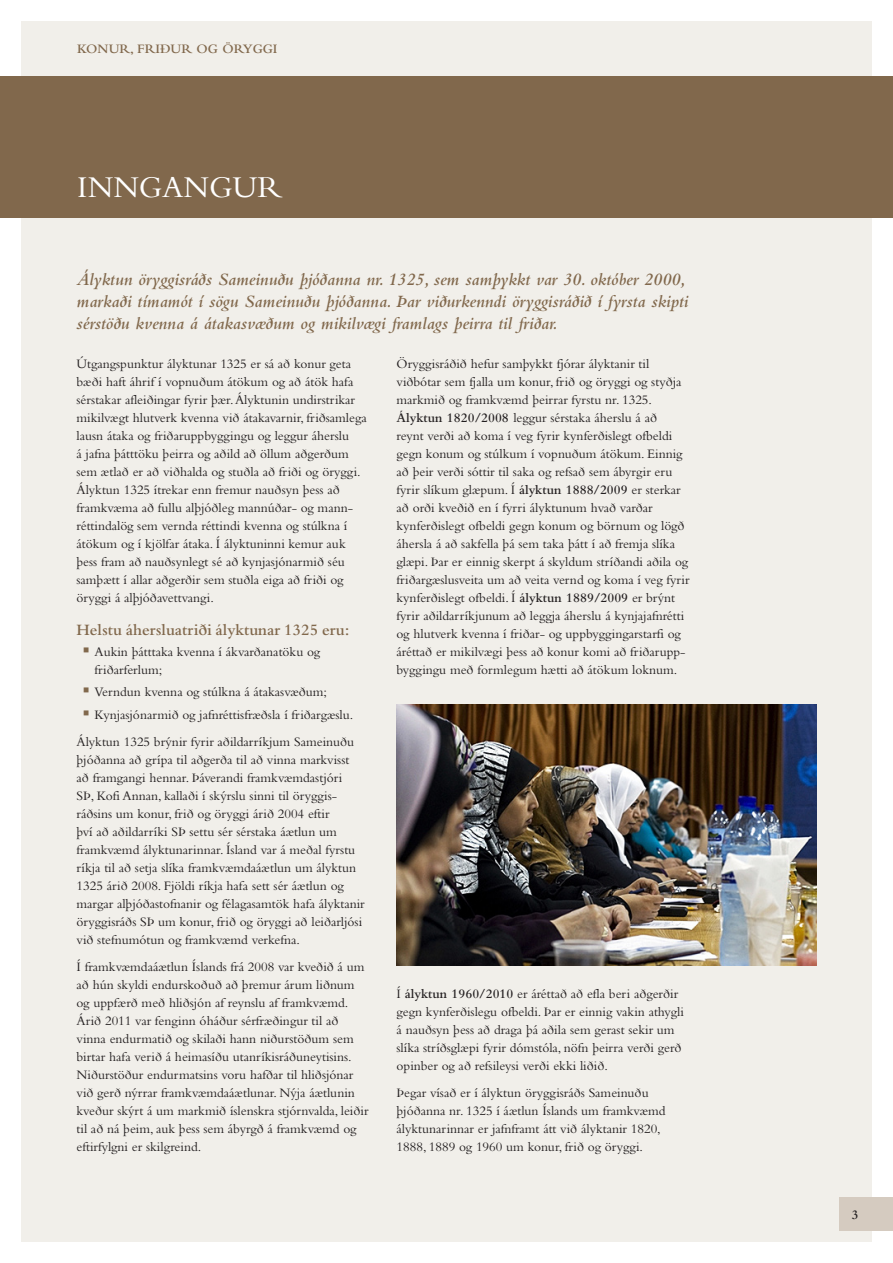
<style>
.page{position:relative;width:893px;height:1263px;background:#fff}
.page>*{position:absolute;margin:0;border:0;box-sizing:border-box;transform-origin:0 0}
.t1{font:31.5px "Bembo Std";color:#fff}
.t2{font:italic 600 18px/21.8px "Bembo Std";color:#81684c}
.t3{font:600 16.5px "Bembo Std";color:#81684c}
.t4{font:13.5px/18px "Bembo Std";color:#231f20}
.t5{font:600 13.5px "Bembo Std";color:#81684c}
.t6{font:600 13.5px "Bembo Std";color:#231f20}
.s1{color:#81684c}
.s2{font-weight:600}
</style>
<div class="page">
<div style="left:21px;top:21px;width:851px;height:1221px;background:#f1efea"></div>
<div style="left:0;top:77px;width:893px;height:141px;background:#81684c"></div>
<img style="left:397px;top:704px;width:419px;height:262px">
<div style="left:840px;top:1198px;width:53px;height:33px;background:#d5cbc0"></div>
<p class="t5" style="left:77px;top:42px;width:202px">KONUR, FRIÐUR og ÖRYGGI</p>
<h1 class="t1" style="left:77px;top:168px;width:207px">Inngangur</h1>
<p class="t2" style="left:77px;top:269px;width:613px">Ályktun öryggisráðs Sameinuðu þjóðanna nr. 1325, sem samþykkt var 30. október 2000, markaði tímamót í sögu Sameinuðu þjóðanna. Þar viðurkenndi öryggisráðið í fyrsta skipti sérstöðu kvenna á átakasvæðum og mikilvægi framlags þeirra til friðar.</p>
<p class="t4" style="left:77px;top:354px;width:292px">Útgangspunktur ályktunar 1325 er sá að konur geta bæði haft áhrif í vopnuðum átökum og að átök hafa sérstakar afleiðingar fyrir þær. Ályktunin undirstrikar mikilvægt hlutverk kvenna við átakavarnir, friðsamlega lausn átaka og friðaruppbyggingu og leggur áherslu<br>á jafna þátttöku þeirra og aðild að öllum aðgerðum sem ætlað er að viðhalda og stuðla að friði og öryggi.<br>Ályktun 1325 ítrekar enn fremur nauðsyn þess að framkvæma að fullu alþjóðleg mannúðar- og mann&shy;réttindalög sem vernda réttindi kvenna og stúlkna í átökum og í kjölfar átaka. Í ályktuninni kemur auk þess fram að nauðsynlegt sé að kynjasjónarmið séu samþætt í allar aðgerðir sem stuðla eiga að friði og öryggi á alþjóðavettvangi.</p>
<p class="t3" style="left:77px;top:620px;width:275px">Helstu áhersluatriði ályktunar 1325 eru:</p>
<p class="t4" style="left:95px;top:642px;width:227px;text-indent:-12px"><span class="s1">▪</span> Aukin þátttaka kvenna í ákvarðanatöku og friðarferlum;</p>
<p class="t4" style="left:83px;top:683px;width:246px"><span class="s1">▪</span> Verndun kvenna og stúlkna á átakasvæðum;</p>
<p class="t4" style="left:77px;top:701px;width:279px;line-height:27px;text-align:center"><span class="s1">▪</span> Kynjasjónarmið og jafnréttisfræðsla í friðargæslu.<br>Ályktun 1325 brýnir fyrir aðildarríkjum Sameinuðu</p>
<p class="t4" style="left:77px;top:750px;width:290px">þjóðanna að grípa til aðgerða til að vinna markvisst að framgangi hennar. Þáverandi framkvæmdastjóri<br>SÞ, Kofi Annan, kallaði í skýrslu sinni til öryggis&shy;ráðsins um konur, frið og öryggi árið 2004 eftir<br>því að aðildarríki SÞ settu sér sérstaka áætlun um framkvæmd ályktunarinnar. Ísland var á meðal fyrstu ríkja til að setja slíka framkvæmdaáætlun um ályktun 1325 árið 2008. Fjöldi ríkja hafa sett sér áætlun og margar alþjóðastofnanir og félagasamtök hafa ályktanir öryggisráðs SÞ um konur, frið og öryggi að leiðarljósi við stefnumótun og framkvæmd verkefna.</p>
<p class="t4" style="left:77px;top:957px;width:294px">Í framkvæmdaáætlun Íslands frá 2008 var kveðið á um að hún skyldi endurskoðuð að þremur árum liðnum og uppfærð með hliðsjón af reynslu af framkvæmd.<br>Árið 2011 var fenginn óháður sérfræðingur til að vinna endurmatið og skilaði hann niðurstöðum sem birtar hafa verið á heimasíðu utanríkisráðuneytisins.<br>Niðurstöður endurmatsins voru hafðar til hliðsjónar við gerð nýrrar framkvæmdaáætlunar. Nýja áætlunin kveður skýrt á um markmið íslenskra stjórnvalda, leiðir til að ná þeim, auk þess sem ábyrgð á framkvæmd og eftirfylgni er skilgreind.</p>
<p class="t4" style="left:397px;top:354px;width:295px">Öryggisráðið hefur samþykkt fjórar ályktanir til viðbótar sem fjalla um konur, frið og öryggi og styðja markmið og framkvæmd þeirrar fyrstu nr. 1325.<br><span class="s2">Ályktun 1820/2008</span> leggur sérstaka áherslu á að<br>reynt verði að koma í veg fyrir kynferðislegt ofbeldi gegn konum og stúlkum í vopnuðum átökum. Einnig að þeir verði sóttir til saka og refsað sem ábyrgir eru fyrir slíkum glæpum. Í <span class="s2">ályktun 1888/2009</span> er sterkar að orði kveðið en í fyrri ályktunum hvað varðar kynferðislegt ofbeldi gegn konum og börnum og lögð áhersla á að sakfella þá sem taka þátt í að fremja slíka glæpi. Þar er einnig skerpt á skyldum stríðandi aðila og friðargæslusveita um að veita vernd og koma í veg fyrir kynferðislegt ofbeldi. Í <span class="s2">ályktun 1889/2009</span> er brýnt fyrir aðildarríkjunum að leggja áherslu á kynjajafnrétti og hlutverk kvenna í friðar- og uppbyggingarstarfi og áréttað er mikilvægi þess að konur komi að friðarupp&shy;byggingu með formlegum hætti að átökum loknum.</p>
<p class="t4" style="left:397px;top:984px;width:289px">Í <span class="s2">ályktun 1960/2010</span> er áréttað að efla beri aðgerðir gegn kynferðislegu ofbeldi. Þar er einnig vakin athygli á nauðsyn þess að draga þá aðila sem gerast sekir um slíka stríðsglæpi fyrir dómstóla, nöfn þeirra verði gerð opinber og að refsileysi verði ekki liðið.</p>
<p class="t4" style="left:397px;top:1083px;width:270px">Þegar vísað er í ályktun öryggisráðs Sameinuðu þjóðanna nr. 1325 í áætlun Íslands um framkvæmd ályktunarinnar er jafnframt átt við ályktanir 1820, 1888, 1889 og 1960 um konur, frið og öryggi.</p>
<p class="t6" style="left:852px;top:1207px;width:8px">3</p>
</div>
